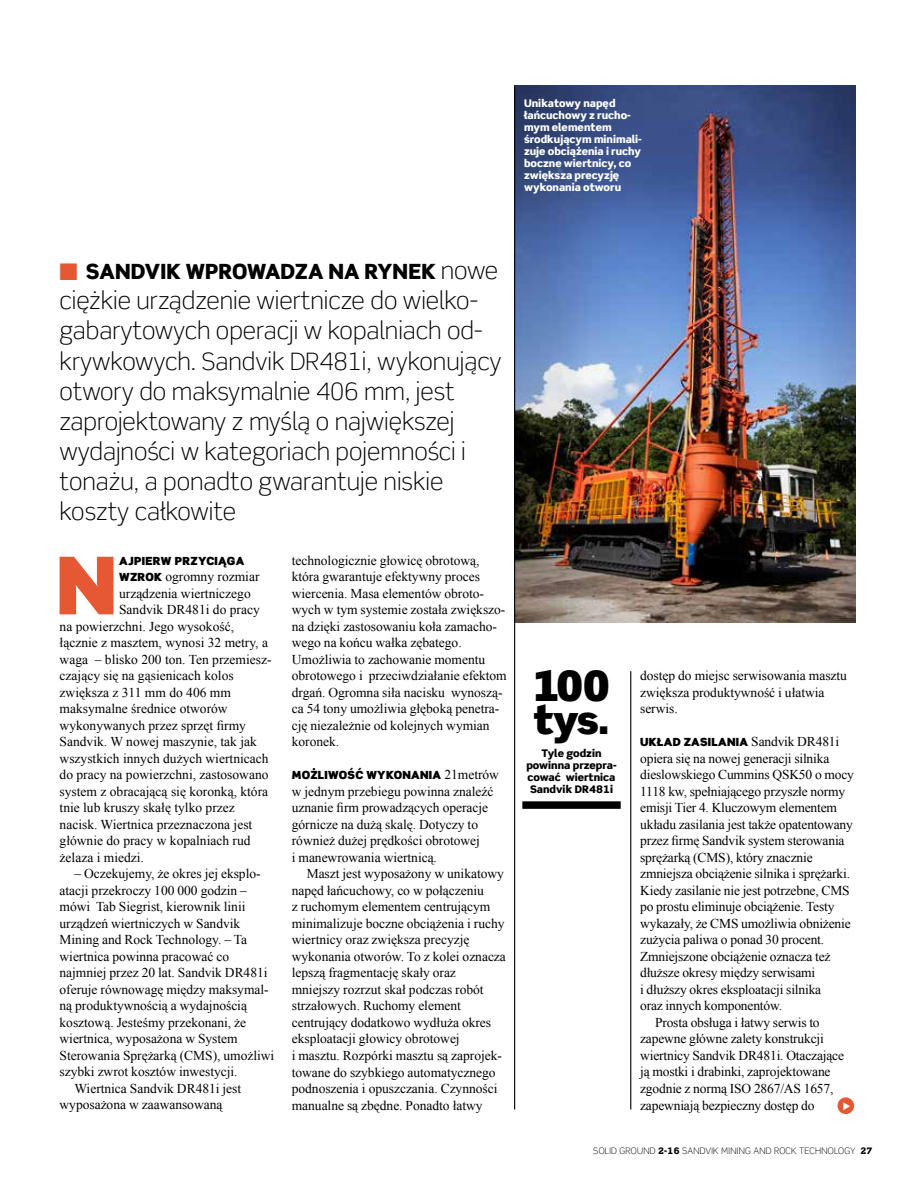
<style>
.page{position:relative;width:915px;height:1191px;background:#fff}
.page>*{position:absolute;margin:0;border:0;box-sizing:border-box;transform-origin:0 0}
.t1{font:900 79.95px "Scene Pro";color:#e65834}
.t2{font:900 42px "Scene Pro";color:#000}
.t3{font:900 39px "Scene Pro";color:#000}
.t4{font:300 24px/30px "Scene Pro";color:#000}
.t5{font:900 21px "Scene Pro";letter-spacing:.005em;color:#000}
.t6{font:13.5px/16.5px "Times New Roman WGL";letter-spacing:-.005em;color:#000}
.t7{font:900 11.25px "Scene Pro";letter-spacing:.03em;color:#000}
.t8{font:900 10.5px/12px "Scene Pro";color:#fff}
.t9{font:900 10.5px/12px "Scene Pro";color:#000;text-align:center}
.t10{font:300 9px "Scene Pro";letter-spacing:.025em;color:#000}
.s1{color:#e65834}
.s2{font-weight:300;font-size:24px}
.s3{font-family:"Times New Roman WGL";font-weight:400;font-size:13.5px}
.s4{font-family:"Scene Pro";font-weight:900;font-size:11.25px}
.s5{font-weight:900}
</style>
<div class="page">
<img style="left:514px;top:85px;width:341px;height:537px">
<div style="left:837px;top:1097px;width:16px;height:17px;background:#e65834;border-radius:50%"></div>
<hr style="left:514px;top:86px;width:1px;height:1023px;background:#000">
<hr style="left:630px;top:671px;width:1px;height:438px;background:#000">
<div style="left:522px;top:801px;width:98px;height:8px;background:#000"></div>
<p class="t8" style="left:524px;top:97px;width:119px">Unikatowy napęd łańcuchowy z rucho&shy;mym elementem środkującym minimali&shy;zuje obciążenia i ruchy boczne wiertnicy, co zwiększa precyzję wykonania otworu</p>
<h3 class="t5" style="left:60px;top:258px;width:440px"><span class="s1">■</span> SANDVIK WPROWADZA NA RYNEK <span class="s2">nowe</span></h3>
<p class="t4" style="left:60px;top:286px;width:443px">ciężkie urządzenie wiertnicze do wielko&shy;gabarytowych operacji w kopalniach od&shy;krywkowych. Sandvik DR481i, wykonujący otwory do maksymalnie 406 mm, jest zaprojektowany z myślą o największej wydajności w kategoriach pojemności i tonażu, a ponadto gwarantuje niskie koszty całkowite</p>
<p class="t6" style="left:292px;top:552px;width:216px">technologicznie głowicę obrotową, która gwarantuje efektywny proces wiercenia. Masa elementów obroto&shy;wych w tym systemie została zwiększo&shy;na dzięki zastosowaniu koła zamacho&shy;wego na końcu wałka zębatego.<br>Umożliwia to zachowanie momentu obrotowego i przeciwdziałanie efektom drgań. Ogromna siła nacisku wynoszą&shy;ca 54 tony umożliwia głęboką penetra&shy;cję niezależnie od kolejnych wymian koronek.</p>
<p class="t7" style="left:292px;top:768px;width:209px">MOŻLIWOŚĆ WYKONANIA <span class="s3">21metrów</span></p>
<p class="t6" style="left:292px;top:783px;width:203px">w jednym przebiegu powinna znaleźć uznanie firm prowadzących operacje górnicze na dużą skalę. Dotyczy to również dużej prędkości obrotowej<br>i manewrowania wiertnicą.</p>
<p class="t6" style="left:292px;top:865px;width:215px;text-indent:15px">Maszt jest wyposażony w unikatowy napęd łańcuchowy, co w połączeniu<br>z ruchomym elementem centrującym minimalizuje boczne obciążenia i ruchy wiertnicy oraz zwiększa precyzję wykonania otworów. To z kolei oznacza lepszą fragmentację skały oraz mniejszy rozrzut skał podczas robót strzałowych. Ruchomy element centrujący dodatkowo wydłuża okres eksploatacji głowicy obrotowej<br>i masztu. Rozpórki masztu są zaprojek&shy;towane do szybkiego automatycznego podnoszenia i opuszczania. Czynności manualne są zbędne. Ponadto łatwy</p>
<h1 class="t1" style="left:56px;top:533px;width:62px">N</h1>
<p class="t7" style="left:119px;top:553px;width:127px">AJPIERW PRZYCIĄGA</p>
<p class="t6" style="left:119px;top:568px;width:142px"><span class="s4">WZROK</span> ogromny rozmiar</p>
<p class="t6" style="left:119px;top:585px;width:133px">urządzenia wiertniczego</p>
<p class="t6" style="left:119px;top:601px;width:142px">Sandvik DR481i do pracy</p>
<p class="t6" style="left:60px;top:618px;width:176px">na powierzchni. Jego wysokość,</p>
<p class="t6" style="left:60px;top:634px;width:210px">łącznie z masztem, wynosi 32 metry, a</p>
<p class="t6" style="left:60px;top:651px;width:213px">waga – blisko 200 ton. Ten przemiesz-</p>
<p class="t6" style="left:60px;top:667px;width:175px">czający się na gąsienicach kolos</p>
<p class="t6" style="left:60px;top:684px;width:173px">zwiększa z 311 mm do 406 mm</p>
<p class="t6" style="left:60px;top:700px;width:169px">maksymalne średnice otworów</p>
<p class="t6" style="left:60px;top:717px;width:188px">wykonywanych przez sprzęt firmy</p>
<p class="t6" style="left:60px;top:733px;width:199px">Sandvik. W nowej maszynie, tak jak</p>
<p class="t6" style="left:60px;top:750px;width:210px">wszystkich innych dużych wiertnicach</p>
<p class="t6" style="left:60px;top:766px;width:210px">do pracy na powierzchni, zastosowano</p>
<p class="t6" style="left:60px;top:783px;width:210px">system z obracającą się koronką, która</p>
<p class="t6" style="left:60px;top:799px;width:177px">tnie lub kruszy skałę tylko przez</p>
<p class="t6" style="left:60px;top:816px;width:194px">nacisk. Wiertnica przeznaczona jest</p>
<p class="t6" style="left:60px;top:832px;width:192px">głównie do pracy w kopalniach rud</p>
<p class="t6" style="left:60px;top:849px;width:86px">żelaza i miedzi.</p>
<p class="t6" style="left:74px;top:865px;width:188px">– Oczekujemy, że okres jej eksplo-</p>
<p class="t6" style="left:60px;top:882px;width:189px">atacji przekroczy 100 000 godzin –</p>
<p class="t6" style="left:60px;top:898px;width:187px">mówi Tab Siegrist, kierownik linii</p>
<p class="t6" style="left:60px;top:915px;width:182px">urządzeń wiertniczych w Sandvik</p>
<p class="t6" style="left:60px;top:931px;width:189px">Mining and Rock Technology. – Ta</p>
<p class="t6" style="left:60px;top:948px;width:171px">wiertnica powinna pracować co</p>
<p class="t6" style="left:60px;top:964px;width:209px">najmniej przez 20 lat. Sandvik DR481i</p>
<p class="t6" style="left:60px;top:981px;width:210px">oferuje równowagę między maksymal-</p>
<p class="t6" style="left:60px;top:997px;width:189px">ną produktywnością a wydajnością</p>
<p class="t6" style="left:60px;top:1014px;width:188px">kosztową. Jesteśmy przekonani, że</p>
<p class="t6" style="left:60px;top:1030px;width:180px">wiertnica, wyposażona w System</p>
<p class="t6" style="left:60px;top:1047px;width:216px">Sterowania Sprężarką (CMS), umożliwi</p>
<p class="t6" style="left:60px;top:1063px;width:179px">szybki zwrot kosztów inwestycji.</p>
<p class="t6" style="left:74px;top:1080px;width:168px">Wiertnica Sandvik DR481i jest</p>
<p class="t6" style="left:60px;top:1096px;width:164px">wyposażona w zaawansowaną</p>
<h2 class="t2" style="left:532px;top:658px;width:80px">100</h2>
<h3 class="t3" style="left:533px;top:694px;width:77px">tys.</h3>
<p class="t9" style="left:526px;top:747px;width:92px">Tyle godzin powinna przepra&shy;cować wiertnica<br>Sandvik DR481i</p>
<p class="t6" style="left:640px;top:667px;width:208px">dostęp do miejsc serwisowania masztu zwiększa produktywność i ułatwia serwis.</p>
<p class="t7" style="left:640px;top:735px;width:200px">UKŁAD ZASILANIA <span class="s3">Sandvik DR481i</span></p>
<p class="t6" style="left:640px;top:750px;width:191px">opiera się na nowej generacji silnika</p>
<p class="t6" style="left:640px;top:766px;width:215px">dieslowskiego Cummins QSK50 o mocy</p>
<p class="t6" style="left:640px;top:783px;width:206px">1118 kw, spełniającego przyszłe normy</p>
<p class="t6" style="left:640px;top:799px;width:198px">emisji Tier 4. Kluczowym elementem</p>
<p class="t6" style="left:640px;top:816px;width:214px">układu zasilania jest także opatentowany</p>
<p class="t6" style="left:640px;top:832px;width:206px">przez firmę Sandvik system sterowania</p>
<p class="t6" style="left:640px;top:849px;width:174px">sprężarką (CMS), który znacznie</p>
<p class="t6" style="left:640px;top:865px;width:211px">zmniejsza obciążenie silnika i sprężarki.</p>
<p class="t6" style="left:640px;top:882px;width:211px">Kiedy zasilanie nie jest potrzebne, CMS</p>
<p class="t6" style="left:640px;top:898px;width:196px">po prostu eliminuje obciążenie. Testy</p>
<p class="t6" style="left:640px;top:915px;width:212px">wykazały, że CMS umożliwia obniżenie</p>
<p class="t6" style="left:640px;top:931px;width:185px">zużycia paliwa o ponad 30 procent.</p>
<p class="t6" style="left:640px;top:948px;width:192px">Zmniejszone obciążenie oznacza też</p>
<p class="t6" style="left:640px;top:964px;width:177px">dłuższe okresy między serwisami</p>
<p class="t6" style="left:640px;top:981px;width:182px">i dłuższy okres eksploatacji silnika</p>
<p class="t6" style="left:640px;top:997px;width:143px">oraz innych komponentów.</p>
<p class="t6" style="left:654px;top:1014px;width:166px">Prosta obsługa i łatwy serwis to</p>
<p class="t6" style="left:640px;top:1030px;width:185px">zapewne główne zalety konstrukcji</p>
<p class="t6" style="left:640px;top:1047px;width:205px">wiertnicy Sandvik DR481i. Otaczające</p>
<p class="t6" style="left:640px;top:1063px;width:192px">ją mostki i drabinki, zaprojektowane</p>
<p class="t6" style="left:640px;top:1080px;width:195px">zgodnie z normą ISO 2867/AS 1657,</p>
<p class="t6" style="left:640px;top:1096px;width:176px">zapewniają bezpieczny dostęp do</p>
<p class="t10" style="left:593px;top:1145px;width:280px">SOLID GROUND <span class="s5">2-16</span> SANDVIK MINING AND ROCK TECHNOLOGY <span class="s5">27</span></p>
</div>
